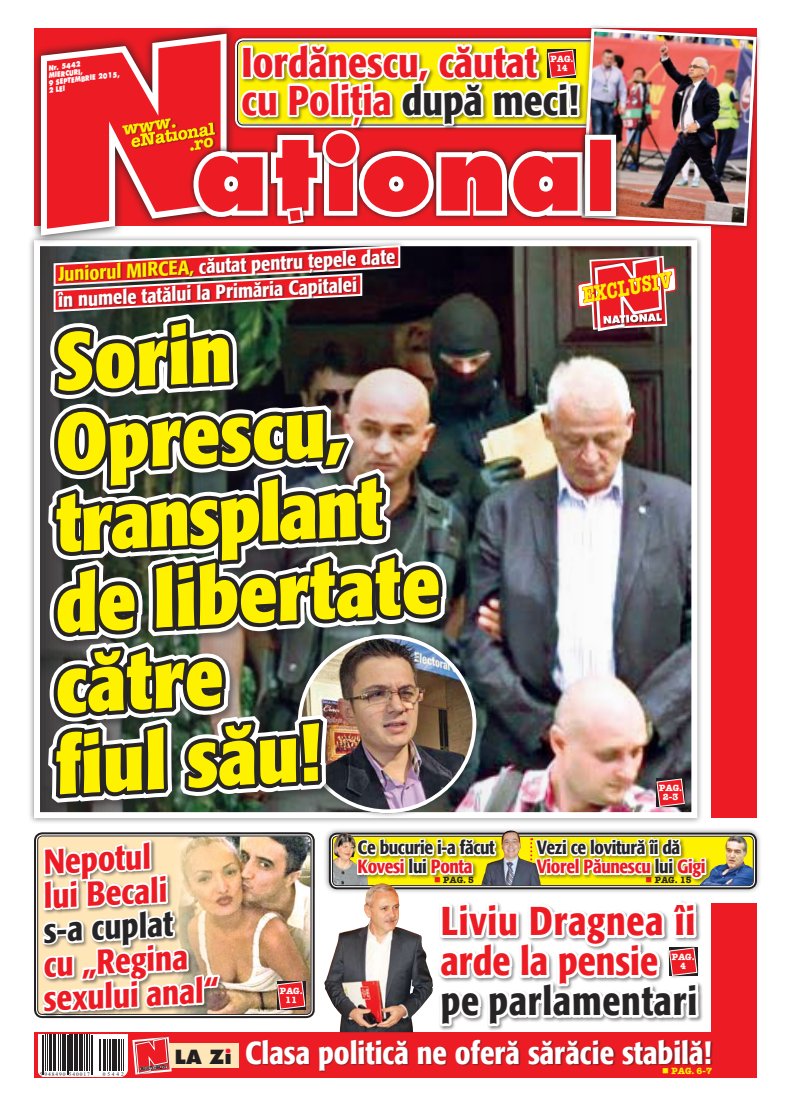
<style>
.page{position:relative;width:791px;height:1106px;background:#fff}
.page>*{position:absolute;margin:0;border:0;box-sizing:border-box;transform-origin:0 0}
.t1{font:100.7px "Futura Extra Bold Rom";color:#ed1c24}
.t2{font:700 condensed 80.6px/80.6px "R Formata";color:#fff200}
.t3{font:500 condensed 41.3px/37.9px "R Formata";color:#ed1c24}
.t4{font:500 condensed 40px/39.9px "R Formata";letter-spacing:.02em;color:#ed1c24}
.t5{font:500 condensed 40px "R Formata";letter-spacing:.02em;color:#272425}
.t6{font:500 condensed 34.3px/34.2px "R Formata";color:#ed1c24}
.t7{font:500 condensed 34.3px "R Formata";color:#272425}
.t8{font:500 condensed 31.6px "R Formata";color:#fff}
.t9{font:22.2px "American Type Writer Bold Rom";color:#fff200;scale:.73 1}
.t10{font:500 condensed 20px/26px "R Formata";color:#fff}
.t11{font:19.1px "Futura Extra Bold Rom";color:#231f20}
.t12{font:500 condensed 19px/19px "R Formata";letter-spacing:-.02em;color:#272425}
.t13{font:17.6px "American Type Writer Bold Rom";color:#fff200}
.t14{font:9px/9px "American Type Writer Bold Rom";color:#fff;text-align:center}
.t15{font:9px "American Type Writer Bold Rom";color:#272425}
.t16{font:9px "American Type Writer Bold Rom";color:#fff200}
.t17{font:7.3px/7.3px "Futura Extra Bold Rom";color:#fff;scale:.8 1}
.t18{font:5.5px "Times New Roman";letter-spacing:.18em;color:#231f20}
.s1{color:#272425}
.s2{font-size:70.7px}
.s3{color:#fff200}
.s4{color:#ed1c24}
</style>
<div class="page">
<div style="left:712px;top:28px;width:45px;height:790px;background:#ed1c24"></div>
<div style="left:323px;top:827px;width:468px;height:102px;background:#231f20;opacity:.5"></div>
<div style="left:246px;top:1039px;width:511px;height:43px;background:#231f20;opacity:.5"></div>
<div style="left:438px;top:898px;width:335px;height:157px;background:#231f20;opacity:.5"></div>
<img style="left:709px;top:28px;width:49px;height:100px">
<svg style="left:31px;top:28px;width:6px;height:222px"></svg>
<img style="left:709px;top:128px;width:46px;height:183px">
<img style="left:747px;top:835px;width:6px;height:50px">
<div style="left:534px;top:835px;width:213px;height:62px;background:#231f20;opacity:.5"></div>
<img style="left:37px;top:25px;width:672px;height:1057px">
<p class="t17" style="left:45px;top:65px;width:92px;text-indent:3px;rotate:-7deg">Nr. 5442<br>miercuri,<br>9 septembrie 2015,<br>2 LEI</p>
<p class="t13" style="left:121px;top:119px;width:56px;rotate:-9deg">www.</p>
<h3 class="t3" style="left:242px;top:44px;width:339px">Iordănescu, căutat cu Poliția <span class="s1">după meci!</span></h3>
<p class="t14" style="left:550px;top:54px;width:24px">PAG.<br>14</p>
<h1 class="t1" style="left:195px;top:111px;width:389px">at<span class="s2">I</span>ona</h1>
<p class="t10" style="left:56px;top:262px;width:340px;rotate:-3deg"><span class="s3">Juniorul Mircea,</span> căutat pentru țepele date în numele tatălui la Primăria Capitalei</p>
<h2 class="t2" style="left:31px;top:325px;width:395px;rotate:-3deg">Sorin<br>Oprescu, transplant de libertate către<br>fiul său!</h2>
<p class="t9" style="left:580px;top:282px;width:126px;rotate:-10deg">EXCLUSIV</p>
<p class="t14" style="left:659px;top:783px;width:24px">PAG.<br>2-3</p>
<h3 class="t6" style="left:41px;top:845px;width:125px;rotate:-3deg">Nepotul lui Becali</h3>
<h3 class="t7" style="left:42px;top:911px;width:131px;rotate:-3deg">s-a cuplat</h3>
<h3 class="t6" style="left:41px;top:948px;width:176px;rotate:-3deg">cu „Regina sexului anal“</h3>
<p class="t18" style="left:40px;top:1070px;width:52px">5 948490 540017</p>
<p class="t18" style="left:103px;top:1070px;width:22px">05248432</p>
<p class="t11" style="left:175px;top:1045px;width:58px">LA Zi</p>
<p class="t14" style="left:280px;top:986px;width:24px">PAG.<br>11</p>
<p class="t12" style="left:357px;top:838px;width:139px">Ce bucurie i-a făcut<br><span class="s4">Kovesi</span> lui <span class="s4">Ponta</span></p>
<p class="t15" style="left:434px;top:873px;width:42px"><span class="s4">■</span> PAG. 5</p>
<p class="t12" style="left:537px;top:838px;width:170px">Vezi ce lovitură îi dă<br><span class="s4">Viorel Păunescu</span> lui <span class="s4">Gigi</span></p>
<p class="t15" style="left:645px;top:873px;width:48px"><span class="s4">■</span> PAG. 15</p>
<h3 class="t4" style="left:441px;top:902px;width:256px">Liviu Dragnea îi arde la pensie</h3>
<h3 class="t5" style="left:441px;top:978px;width:258px">pe parlamentari</h3>
<p class="t14" style="left:672px;top:952px;width:24px">PAG.<br>4</p>
<h3 class="t8" style="left:245px;top:1035px;width:468px">Clasa politică ne oferă sărăcie stabilă!</h3>
<p class="t16" style="left:662px;top:1065px;width:51px">■ PAG. 6-7</p>
</div>
